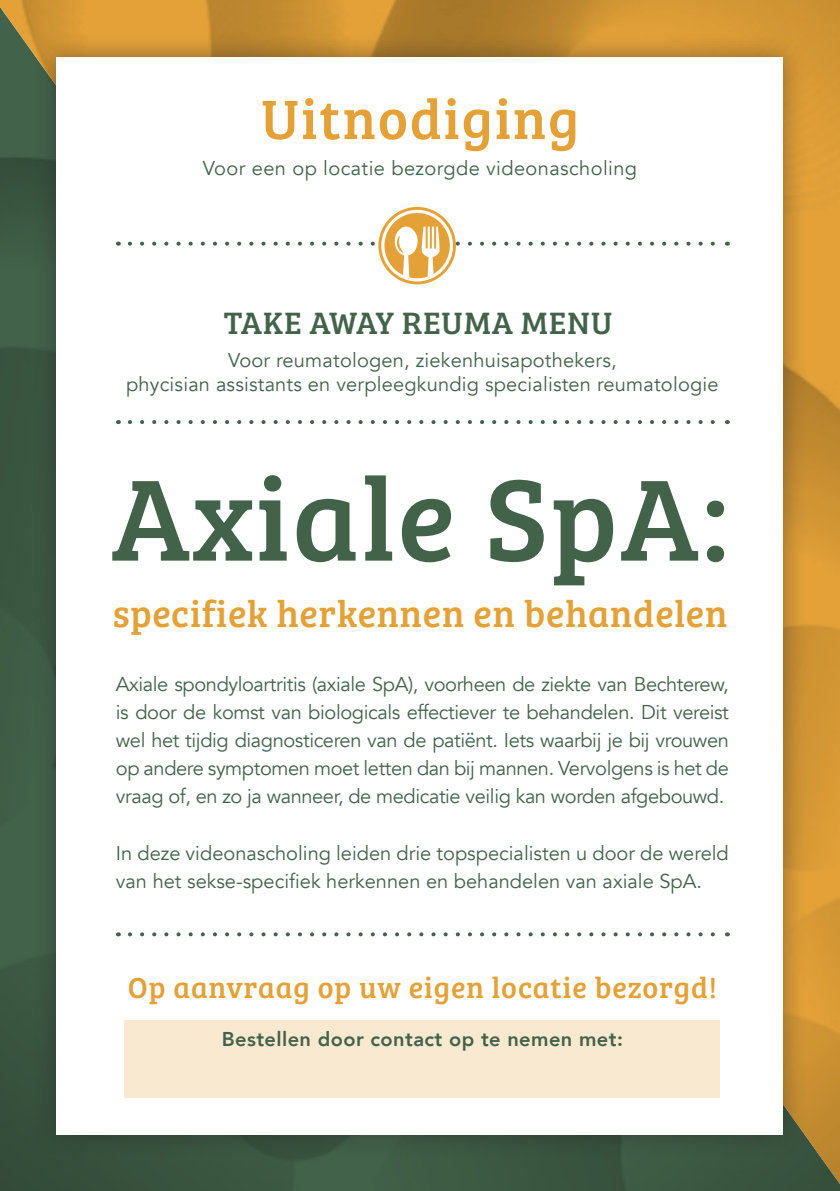
<style>
.page{position:relative;width:840px;height:1191px;background:#fff}
.page>*{position:absolute;margin:0;border:0;box-sizing:border-box;transform-origin:0 0}
.t1{font:119.4px "Bree Serif";letter-spacing:.02em;color:#43624a}
.t2{font:57.2px "Bree Serif";letter-spacing:.03em;color:#e3a138}
.t3{font:38.2px "Bree Serif";letter-spacing:.02em;color:#e3a138}
.t4{font:32px "Bree Serif";letter-spacing:.02em;color:#43624a}
.t5{font:30px "Bree Serif";letter-spacing:.03em;color:#e3a138}
.t6{font:20px/28px "Avenir";color:#43624a;text-align:center}
.t7{font:20px "Avenir";letter-spacing:.02em;color:#43624a}
.t8{font:800 20px "Avenir";letter-spacing:.02em;color:#43624a}
</style>
<div class="page">
<img style="left:0;top:0;width:839px;height:1191px">
<div style="left:32px;top:32px;width:775px;height:1127px;background:#231f20;opacity:.45"></div>
<div style="left:57px;top:57px;width:725px;height:1077px;background:#fff"></div>
<svg style="left:130px;top:932px;width:585px;height:4px"></svg>
<svg style="left:130px;top:420px;width:585px;height:4px"></svg>
<svg style="left:130px;top:207px;width:585px;height:77px"></svg>
<div style="left:124px;top:1020px;width:596px;height:77px;background:#f9e9d1"></div>
<h2 class="t2" style="left:260px;top:76px;width:320px">Uitnodiging</h2>
<p class="t7" style="left:203px;top:156px;width:435px">Voor een op locatie bezorgde videonascholing</p>
<h3 class="t4" style="left:224px;top:299px;width:390px">TAKE AWAY REUMA MENU</h3>
<p class="t6" style="left:126px;top:348px;width:593px;line-height:24px">Voor reumatologen, ziekenhuisapothekers,<br>phycisian assistants en verpleegkundig specialisten reumatologie</p>
<h1 class="t1" style="left:111px;top:430px;width:619px">Axiale SpA:</h1>
<h3 class="t3" style="left:113px;top:585px;width:615px">specifiek herkennen en behandelen</h3>
<p class="t6" style="left:116px;top:671px;width:614px;text-align:justify">Axiale spondyloartritis (axiale SpA), voorheen de ziekte van Bechterew, is door de komst van biologicals effectiever te behandelen. Dit vereist wel het tijdig diagnosticeren van de patiënt. Iets waarbij je bij vrouwen op andere symptomen moet letten dan bij mannen. Vervolgens is het de vraag of, en zo ja wanneer, de medicatie veilig kan worden afgebouwd.</p>
<p class="t6" style="left:116px;top:839px;width:614px;text-align:left">In deze videonascholing leiden drie topspecialisten u door de wereld van het sekse-specifiek herkennen en behandelen van axiale SpA.</p>
<h3 class="t5" style="left:128px;top:965px;width:590px">Op aanvraag op uw eigen locatie bezorgd!</h3>
<p class="t8" style="left:222px;top:1023px;width:402px">Bestellen door contact op te nemen met:</p>
</div>
